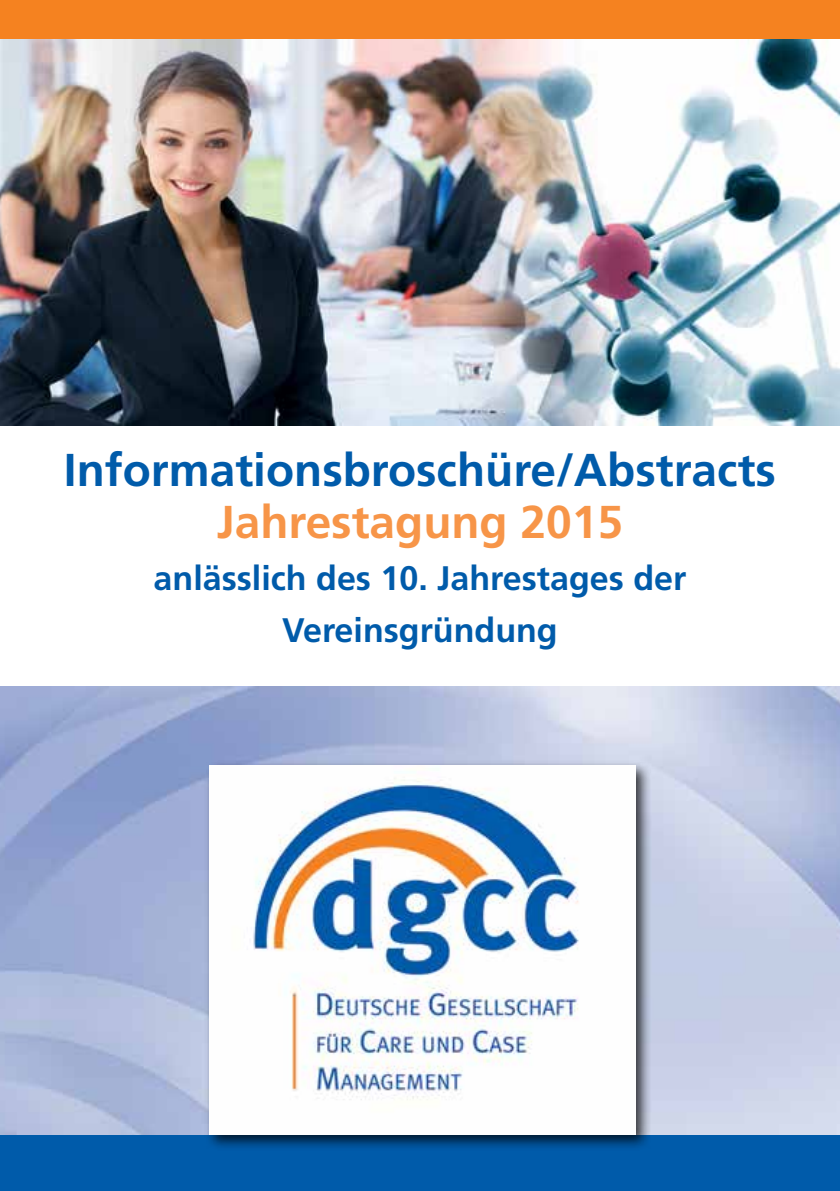
<style>
.page{position:relative;width:840px;height:1191px;background:#fff}
.page>*{position:absolute;margin:0;border:0;box-sizing:border-box;transform-origin:0 0}
.t1{font:700 46px "Frutiger LT";color:#005baa}
.t2{font:700 46px "Frutiger LT";color:#f79548}
.t3{font:700 34px/52px "Frutiger LT";color:#005baa;text-align:center}
</style>
<div class="page">
<div style="left:0;top:1134px;width:839px;height:57px;background:#005baa"></div>
<div style="left:0;top:0;width:839px;height:54px;background:#f58220"></div>
<div style="left:204px;top:760px;width:447px;height:390px;background:#000;opacity:.75"></div>
<img style="left:210px;top:765px;width:425px;height:369px">
<img style="left:0;top:40px;width:839px;height:385px">
<h1 class="t1" style="left:64px;top:443px;width:713px">Informationsbroschüre/Abstracts</h1>
<h1 class="t2" style="left:217px;top:495px;width:407px">Jahrestagung 2015</h1>
<p class="t3" style="left:153px;top:553px;width:534px">anlässlich des 10. Jahrestages der<br>Vereinsgründung</p>
</div>
